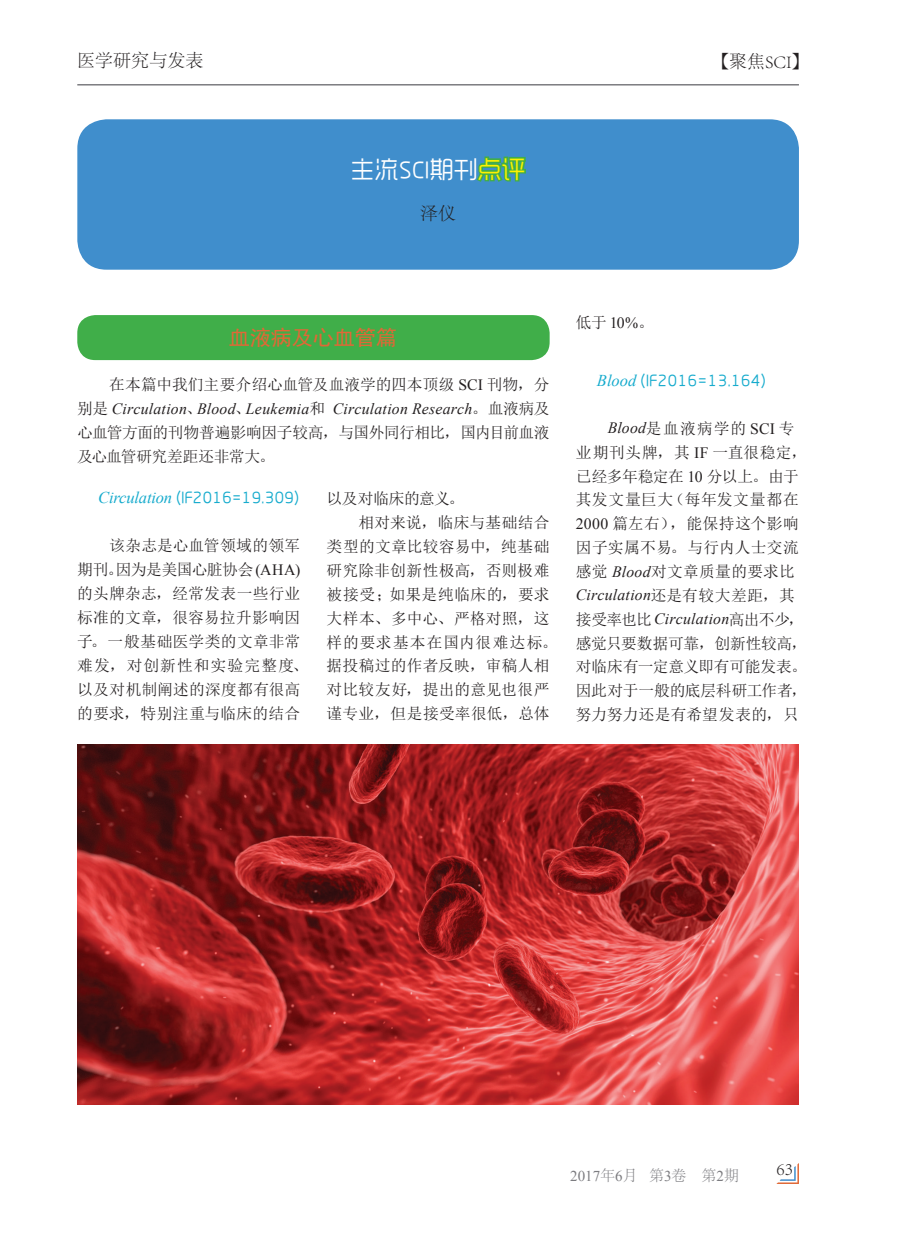
<style>
.page{position:relative;width:919px;height:1238px;background:#fff}
.page>*{position:absolute;margin:0;border:0;box-sizing:border-box;transform-origin:0 0}
.t1{font:24px "MF Yue Hei Noncommercial";color:#fff}
.t2{font:21px "Sim Hei";color:#e06836}
.t3{font:300 18px "Adobe Song Std";color:#231f20}
.t4{font:16.5px "MF Yue Hei Noncommercial";letter-spacing:-.005em;color:#16abcd}
.t5{font:15.75px/23.9px "N Sim Sun";letter-spacing:.01em;color:#231f20}
.t6{font:italic 15.75px/23.9px "Times New Roman";letter-spacing:.01em;color:#231f20}
.t7{font:15.75px/24px "N Sim Sun";letter-spacing:-.03em;color:#231f20}
.t8{font:15.75px "N Sim Sun";letter-spacing:.03em;color:#231f20}
.t9{font:15.75px "N Sim Sun";letter-spacing:.06em;color:#231f20}
.t10{font:15.75px "N Sim Sun";letter-spacing:-.025em;color:#231f20}
.t11{font:15px "Times New Roman";color:#7c7c80}
.s1{font-family:"Adobe Fangsong Std";font-weight:400}
.s2{color:#fff101}
.s3{font-family:"Times New Roman"}
.s4{font-family:"N Sim Sun";font-style:normal}
.s5{font-family:"Times New Roman";font-style:italic}
.s6{font-family:"Adobe Song Std";font-weight:300}
</style>
<div class="page">
<hr style="left:77px;top:84px;width:721px;height:1px;background:#7c7c80">
<svg style="left:777px;top:1164px;width:21px;height:19px"></svg>
<div style="left:77px;top:119px;width:721px;height:151px;background:#408ecc;border-radius:29px"></div>
<svg style="left:476px;top:156px;width:50px;height:26px"></svg>
<div style="left:77px;top:315px;width:472px;height:45px;background:#40ae49;border-radius:18px"></div>
<img style="left:78px;top:744px;width:720px;height:360px">
<p class="t3" style="left:77px;top:51px;width:127px">医学研究与发表</p>
<p class="t3" style="left:711px;top:51px;width:100px"><span class="s1">【</span>聚焦SCI<span class="s1">】</span></p>
<h1 class="t1" style="left:350px;top:156px;width:176px">主流SCI期刊<span class="s2">点评</span></h1>
<p class="t3" style="left:420px;top:203px;width:37px">泽仪</p>
<h2 class="t2" style="left:229px;top:327px;width:169px">血液病及心血管篇</h2>
<p class="t5" style="left:109px;top:372px;width:442px">在本篇中我们主要介绍心血管及血液学的四本顶级 <span class="s3">SCI</span> 刊物，分</p>
<p class="t6" style="left:77px;top:396px;width:474px"><span class="s4">别是</span> Circulation<span class="s4">、</span>Blood<span class="s4">、</span>Leukemia<span class="s4">和</span> Circulation Research<span class="s4">。血液病及</span></p>
<p class="t7" style="left:77px;top:420px;width:474px">心血管方面的刊物普遍影响因子较高，与国外同行相比，国内目前血液及心血管研究差距还非常大。</p>
<p class="t4" style="left:98px;top:488px;width:202px"><span class="s5">Circulation</span> (IF2016=19.309)</p>
<p class="t5" style="left:77px;top:533px;width:232px;text-indent:32px">该杂志是心血管领域的领军期刊。因为是美国心脏协会 <span class="s3">(AHA)</span>的头牌杂志，经常发表一些行业标准的文章，很容易拉升影响因子。一般基础医学类的文章非常难发，对创新性和实验完整度、以及对机制阐述的深度都有很高的要求，特别注重与临床的结合</p>
<p class="t10" style="left:326px;top:491px;width:139px">以及对临床的意义。</p>
<p class="t5" style="left:358px;top:510px;width:193px">相对来说，临床与基础结合</p>
<p class="t5" style="left:326px;top:534px;width:224px">类型的文章比较容易中，纯基础</p>
<p class="t5" style="left:326px;top:558px;width:224px">研究除非创新性极高，否则极难</p>
<p class="t8" style="left:326px;top:586px;width:224px">被接受；如果是纯临床的，要求</p>
<p class="t5" style="left:326px;top:606px;width:224px">大样本、多中心、严格对照，这</p>
<p class="t9" style="left:326px;top:634px;width:232px">样的要求基本在国内很难达标。</p>
<p class="t5" style="left:326px;top:654px;width:224px">据投稿过的作者反映，审稿人相</p>
<p class="t5" style="left:326px;top:677px;width:224px">对比较友好，提出的意见也很严</p>
<p class="t5" style="left:326px;top:701px;width:224px">谨专业，但是接受率很低，总体</p>
<p class="t5" style="left:576px;top:310px;width:79px">低于 <span class="s3">10%</span>。</p>
<p class="t4" style="left:597px;top:370px;width:170px"><span class="s5">Blood</span> (IF2016=13.164)</p>
<p class="t5" style="left:576px;top:416px;width:232px;text-indent:32px"><span class="s5">Blood</span>是血液病学的 <span class="s3">SCI</span> 专业期刊头牌，其 <span class="s3">IF</span> 一直很稳定，已经多年稳定在 <span class="s3">10</span> 分以上。由于其发文量巨大（每年发文量都在<br><span class="s3">2000</span> 篇左右），能保持这个影响因子实属不易。与行内人士交流感觉 <span class="s5">Blood</span>对文章质量的要求比</p>
<p class="t6" style="left:576px;top:583px;width:229px">Circulation<span class="s4">还是有较大差距，其接受率也比</span>Circulation<span class="s4">高出不少，</span></p>
<p class="t5" style="left:576px;top:631px;width:232px;text-align:justify">感觉只要数据可靠，创新性较高，对临床有一定意义即有可能发表。因此对于一般的底层科研工作者，努力努力还是有希望发表的，只</p>
<p class="t11" style="left:570px;top:1165px;width:170px">2017<span class="s6">年</span>6<span class="s6">月 第</span>3<span class="s6">卷 第</span>2<span class="s6">期</span></p>
<p class="t3" style="left:776px;top:1158px;width:18px">63</p>
</div>
